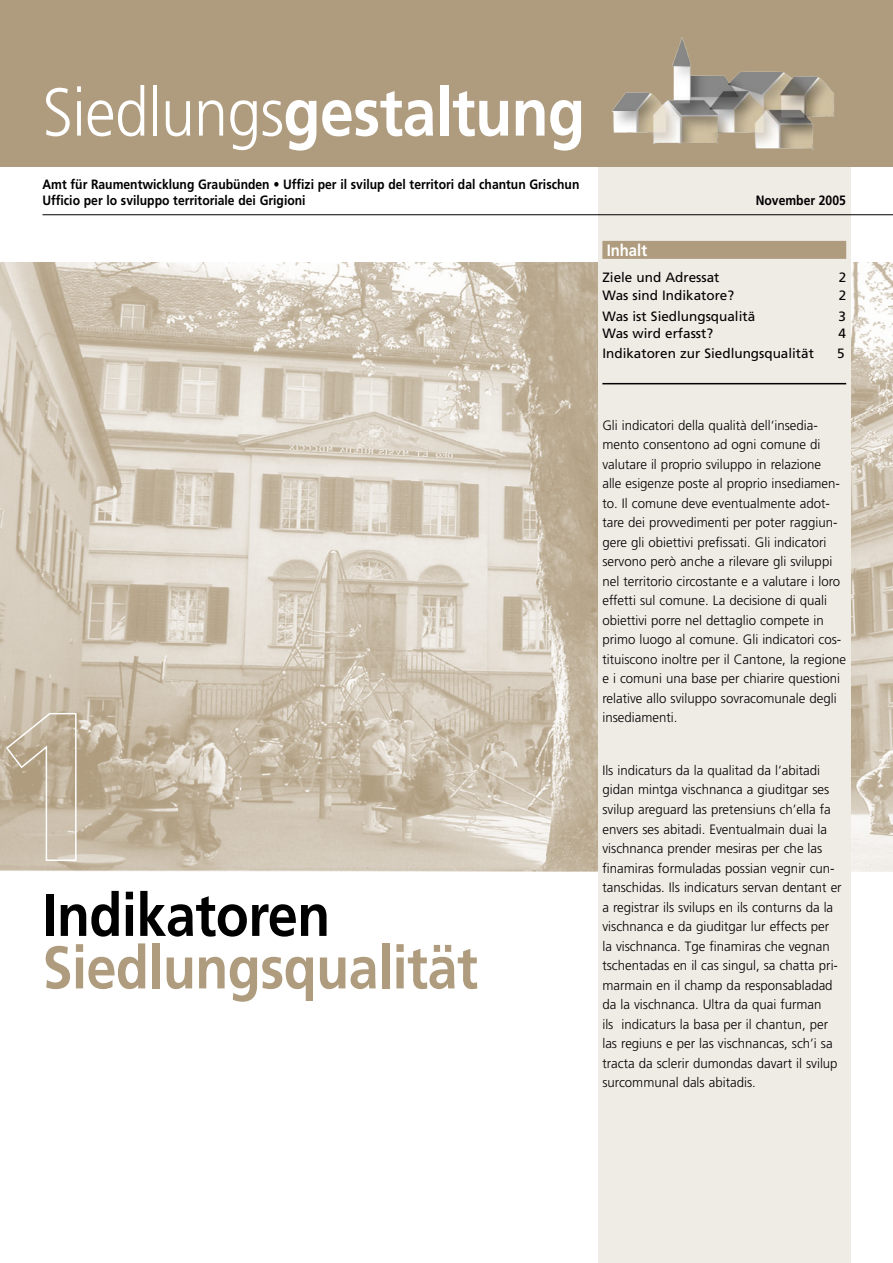
<style>
.page{position:relative;width:893px;height:1263px;background:#fff}
.page>*{position:absolute;margin:0;border:0;box-sizing:border-box;transform-origin:0 0}
.t1{font:700 67.5px "Frutiger";letter-spacing:-.01em;color:#fff;scale:.9 1}
.t2{font:700 60px "Frutiger";letter-spacing:-.01em;color:#af9c7e;scale:.9 1}
.t3{font:700 60px "Frutiger";letter-spacing:-.01em;color:#000;scale:.9 1}
.t4{font:700 16.5px "Frutiger";color:#fff;scale:.9 1}
.t5{font:300 13.5px/19.5px "Frutiger";color:#000}
.t6{font:700 13.5px/16.5px "Frutiger";color:#000;scale:.9 1}
.t7{font:13.5px "Frutiger";color:#000}
.s1{font-weight:300}
</style>
<div class="page">
<img style="left:0;top:263px;width:893px;height:609px">
<div style="left:598px;top:133px;width:252px;height:1130px;background:#efebe5"></div>
<hr style="left:43px;top:214px;width:850px;height:1px;background:#000">
<div style="left:602px;top:241px;width:244px;height:18px;background:#af9c7e"></div>
<hr style="left:602px;top:383px;width:244px;height:1px;background:#000">
<div style="left:0;top:0;width:893px;height:167px;background:#af9c7e"></div>
<img style="left:612px;top:37px;width:223px;height:113px">
<svg style="left:5px;top:712px;width:72px;height:150px;background:#c5b7a2"></svg>
<h1 class="t1" style="left:43px;top:72px;width:604px"><span class="s1">Siedlungs</span>gestaltung</h1>
<p class="t6" style="left:43px;top:176px;width:598px">Amt für Raumentwicklung Graubünden • Uffizi per il svilup del territori dal chantun Grischun<br>Ufficio per lo sviluppo territoriale dei Grigioni</p>
<p class="t6" style="left:756px;top:192px;width:102px">November 2005</p>
<p class="t4" style="left:607px;top:240px;width:46px">Inhalt</p>
<p class="t7" style="left:602px;top:270px;width:119px">Ziele und Adressat</p>
<p class="t7" style="left:839px;top:270px;width:9px">2</p>
<p class="t7" style="left:602px;top:288px;width:133px">Was sind Indikatore?</p>
<p class="t7" style="left:839px;top:288px;width:9px">2</p>
<p class="t7" style="left:602px;top:309px;width:154px">Was ist Siedlungsqualitä</p>
<p class="t7" style="left:838px;top:309px;width:9px">3</p>
<p class="t7" style="left:602px;top:325px;width:112px">Was wird erfasst?</p>
<p class="t7" style="left:838px;top:325px;width:9px">4</p>
<p class="t7" style="left:602px;top:346px;width:213px">Indikatoren zur Siedlungsqualität</p>
<p class="t7" style="left:837px;top:346px;width:9px">5</p>
<h2 class="t3" style="left:43px;top:880px;width:321px">Indikatoren</h2>
<h2 class="t2" style="left:43px;top:932px;width:485px">Siedlungsqualität</h2>
<p class="t5" style="left:602px;top:416px;width:245px">Gli indicatori della qualità dell‘insedia&shy;mento consentono ad ogni comune di valutare il proprio sviluppo in relazione<br>alle esigenze poste al proprio insediamen&shy;to. Il comune deve eventualmente adot&shy;tare dei provvedimenti per poter raggiun&shy;gere gli obiettivi prefissati. Gli indicatori servono però anche a rilevare gli sviluppi nel territorio circostante e a valutare i loro effetti sul comune. La decisione di quali obiettivi porre nel dettaglio compete in primo luogo al comune. Gli indicatori cos&shy;tituiscono inoltre per il Cantone, la regione e i comuni una base per chiarire questioni relative allo sviluppo sovracomunale degli insediamenti.</p>
<p class="t5" style="left:602px;top:761px;width:241px">Ils indicaturs da la qualitad da l‘abitadi gidan mintga vischnanca a giuditgar ses svilup areguard las pretensiuns ch’ella fa envers ses abitadi. Eventualmain duai la vischnanca prender mesiras per che las finamiras formuladas possian vegnir cun&shy;tanschidas. Ils indicaturs servan dentant er a registrar ils svilups en ils conturns da la vischnanca e da giuditgar lur effects per la vischnanca. Tge finamiras che vegnan tschentadas en il cas singul, sa chatta pri&shy;marmain en il champ da responsabladad da la vischnanca. Ultra da quai furman<br>ils indicaturs la basa per il chantun, per las regiuns e per las vischnancas, sch’i sa tracta da sclerir dumondas davart il svilup surcommunal dals abitadis.</p>
</div>
